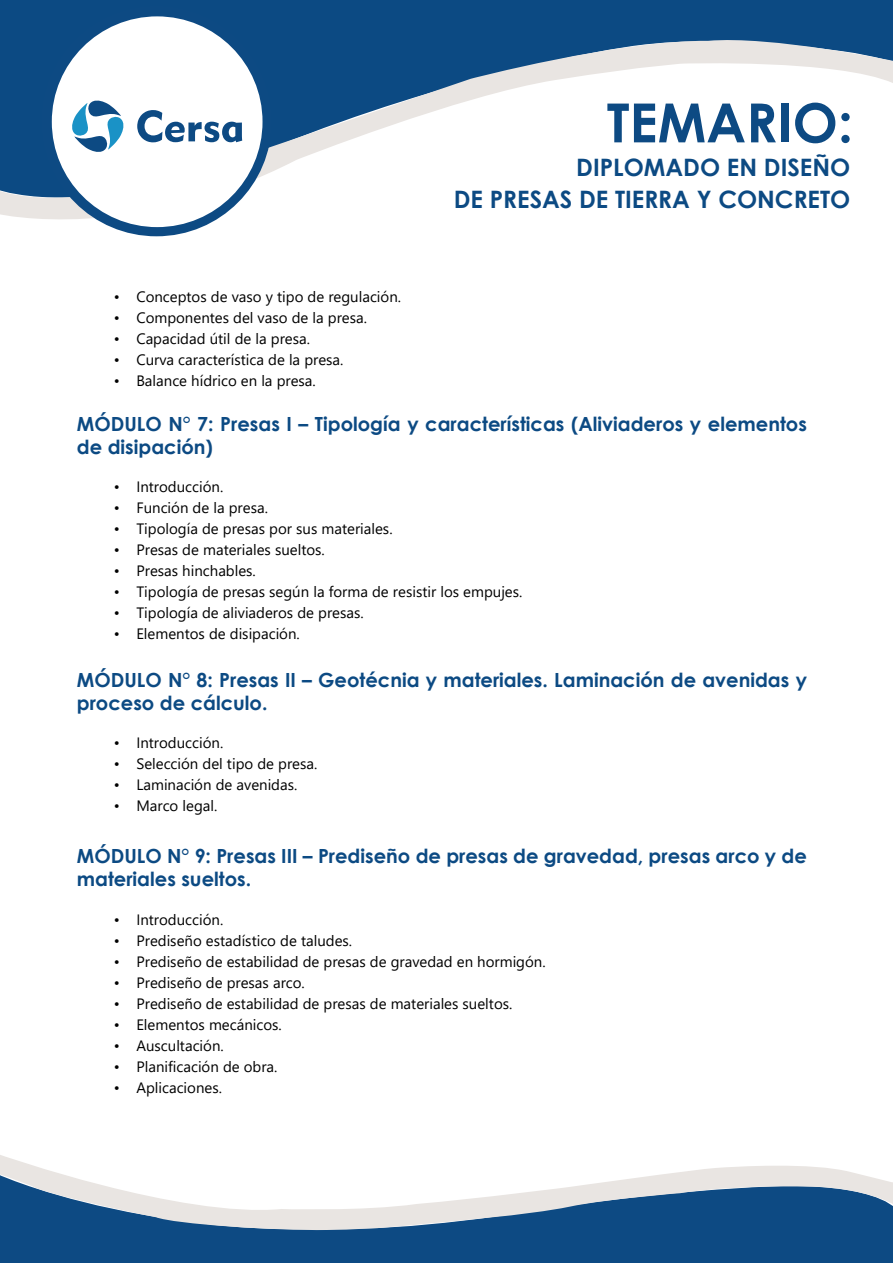
<style>
.page{position:relative;width:893px;height:1263px;background:#fff}
.page>*{position:absolute;margin:0;border:0;box-sizing:border-box;transform-origin:0 0}
.t1{font:700 54px "Century Gothic";color:#0d4a83}
.t2{font:700 24px/31.5px "Century Gothic";color:#0c4a83;text-align:right}
.t3{font:700 19.5px/23.4px "Century Gothic";color:#0c4a83}
.t4{font:15px "Segoe UI";color:#000}
</style>
<div class="page">
<div style="left:0;top:1231px;width:893px;height:32px;background:#0d4a83"></div>
<svg style="left:0;top:1155px;width:893px;height:76px"></svg>
<div style="left:0;top:0;width:893px;height:35px;background:#0c4a83"></div>
<svg style="left:0;top:35px;width:893px;height:202px"></svg>
<div style="left:41px;top:6px;width:231px;height:230px;background:#0d4a83;border-radius:50%"></div>
<div style="left:52px;top:16px;width:210px;height:211px;background:#fff;border-radius:50%"></div>
<svg style="left:137px;top:110px;width:105px;height:32px"></svg>
<svg style="left:72px;top:100px;width:52px;height:52px"></svg>
<p class="t4" style="left:114px;top:283px;width:289px">• Conceptos de vaso y tipo de regulación.</p>
<p class="t4" style="left:114px;top:304px;width:255px">• Componentes del vaso de la presa.</p>
<p class="t4" style="left:114px;top:325px;width:198px">• Capacidad útil de la presa.</p>
<p class="t4" style="left:114px;top:346px;width:231px">• Curva característica de la presa.</p>
<p class="t4" style="left:114px;top:367px;width:203px">• Balance hídrico en la presa.</p>
<h1 class="t1" style="left:607px;top:82px;width:248px">TEMARIO:</h1>
<h2 class="t2" style="left:454px;top:151px;width:398px">DIPLOMADO EN DISEÑO<br>DE PRESAS DE TIERRA Y CONCRETO</h2>
<h3 class="t3" style="left:77px;top:411px;width:732px">MÓDULO N° 7: Presas I – Tipología y características (Aliviaderos y elementos de disipación)</h3>
<p class="t4" style="left:114px;top:472px;width:111px">• Introducción.</p>
<p class="t4" style="left:114px;top:493px;width:156px">• Función de la presa.</p>
<p class="t4" style="left:114px;top:514px;width:280px">• Tipología de presas por sus materiales.</p>
<p class="t4" style="left:114px;top:535px;width:212px">• Presas de materiales sueltos.</p>
<p class="t4" style="left:114px;top:556px;width:144px">• Presas hinchables.</p>
<p class="t4" style="left:114px;top:577px;width:410px">• Tipología de presas según la forma de resistir los empujes.</p>
<p class="t4" style="left:114px;top:598px;width:251px">• Tipología de aliviaderos de presas.</p>
<p class="t4" style="left:114px;top:619px;width:187px">• Elementos de disipación.</p>
<h3 class="t3" style="left:77px;top:667px;width:732px">MÓDULO N° 8: Presas II – Geotécnia y materiales. Laminación de avenidas y proceso de cálculo.</h3>
<p class="t4" style="left:114px;top:729px;width:111px">• Introducción.</p>
<p class="t4" style="left:114px;top:750px;width:205px">• Selección del tipo de presa.</p>
<p class="t4" style="left:114px;top:771px;width:185px">• Laminación de avenidas.</p>
<p class="t4" style="left:114px;top:792px;width:105px">• Marco legal.</p>
<h3 class="t3" style="left:77px;top:843px;width:731px">MÓDULO N° 9: Presas III – Prediseño de presas de gravedad, presas arco y de materiales sueltos.</h3>
<p class="t4" style="left:114px;top:905px;width:111px">• Introducción.</p>
<p class="t4" style="left:114px;top:926px;width:240px">• Prediseño estadístico de taludes.</p>
<p class="t4" style="left:114px;top:947px;width:433px">• Prediseño de estabilidad de presas de gravedad en hormigón.</p>
<p class="t4" style="left:114px;top:968px;width:193px">• Prediseño de presas arco.</p>
<p class="t4" style="left:114px;top:989px;width:400px">• Prediseño de estabilidad de presas de materiales sueltos.</p>
<p class="t4" style="left:114px;top:1010px;width:169px">• Elementos mecánicos.</p>
<p class="t4" style="left:114px;top:1031px;width:111px">• Auscultación.</p>
<p class="t4" style="left:114px;top:1052px;width:165px">• Planificación de obra.</p>
<p class="t4" style="left:114px;top:1073px;width:110px">• Aplicaciones.</p>
</div>
